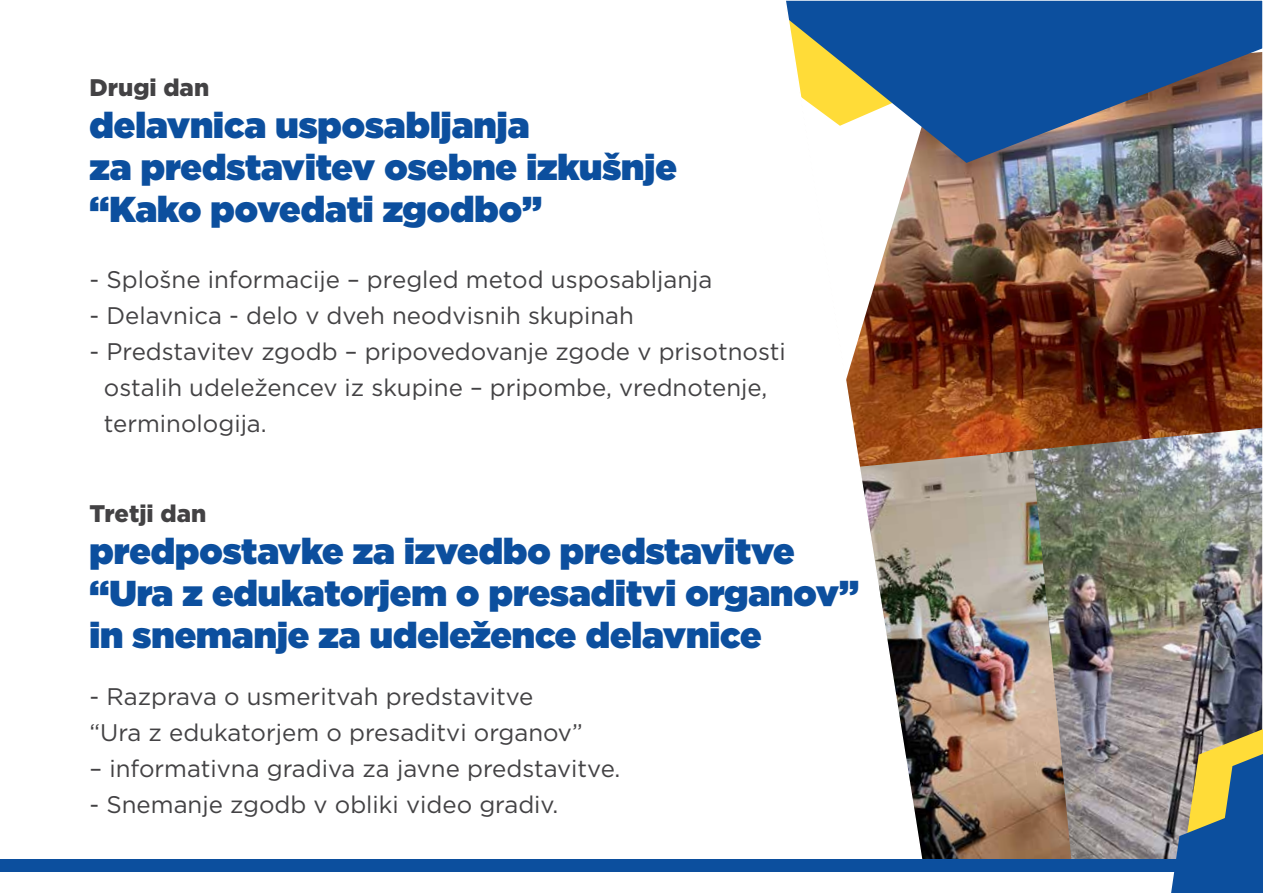
<style>
.page{position:relative;width:1263px;height:893px;background:#fff}
.page>*{position:absolute;margin:0;border:0;box-sizing:border-box;transform-origin:0 0}
.t1{font:900 36px/42px "Gotham";color:#0c4f9e}
.t2{font:24px/36px "Gotham";color:#434244}
.t3{font:900 24px "Gotham";color:#434244}
</style>
<div class="page">
<img style="left:786px;top:0;width:477px;height:859px">
<div style="left:0;top:859px;width:1192px;height:13px;background:#0c4f9e"></div>
<svg style="left:1171px;top:729px;width:92px;height:164px;background:#5e787e"></svg>
<p class="t3" style="left:89px;top:71px;width:121px">Drugi dan</p>
<p class="t1" style="left:89px;top:104px;width:589px">delavnica usposabljanja<br>za predstavitev osebne izkušnje “Kako povedati zgodbo”</p>
<p class="t2" style="left:89px;top:261px;width:624px">- Splošne informacije – pregled metod usposabljanja</p>
<p class="t2" style="left:89px;top:297px;width:546px">- Delavnica - delo v dveh neodvisnih skupinah</p>
<p class="t2" style="left:104px;top:333px;width:683px;text-indent:-14px">- Predstavitev zgodb – pripovedovanje zgode v prisotnosti ostalih udeležencev iz skupine – pripombe, vrednotenje, terminologija.</p>
<p class="t3" style="left:89px;top:497px;width:118px">Tretji dan</p>
<p class="t1" style="left:89px;top:530px;width:771px">predpostavke za izvedbo predstavitve “Ura z edukatorjem o presaditvi organov” in snemanje za udeležence delavnice</p>
<p class="t2" style="left:89px;top:678px;width:495px">- Razprava o usmeritvah predstavitve “Ura z edukatorjem o presaditvi organov”</p>
<p class="t2" style="left:89px;top:750px;width:532px">– informativna gradiva za javne predstavitve.</p>
<p class="t2" style="left:89px;top:786px;width:470px">- Snemanje zgodb v obliki video gradiv.</p>
</div>
